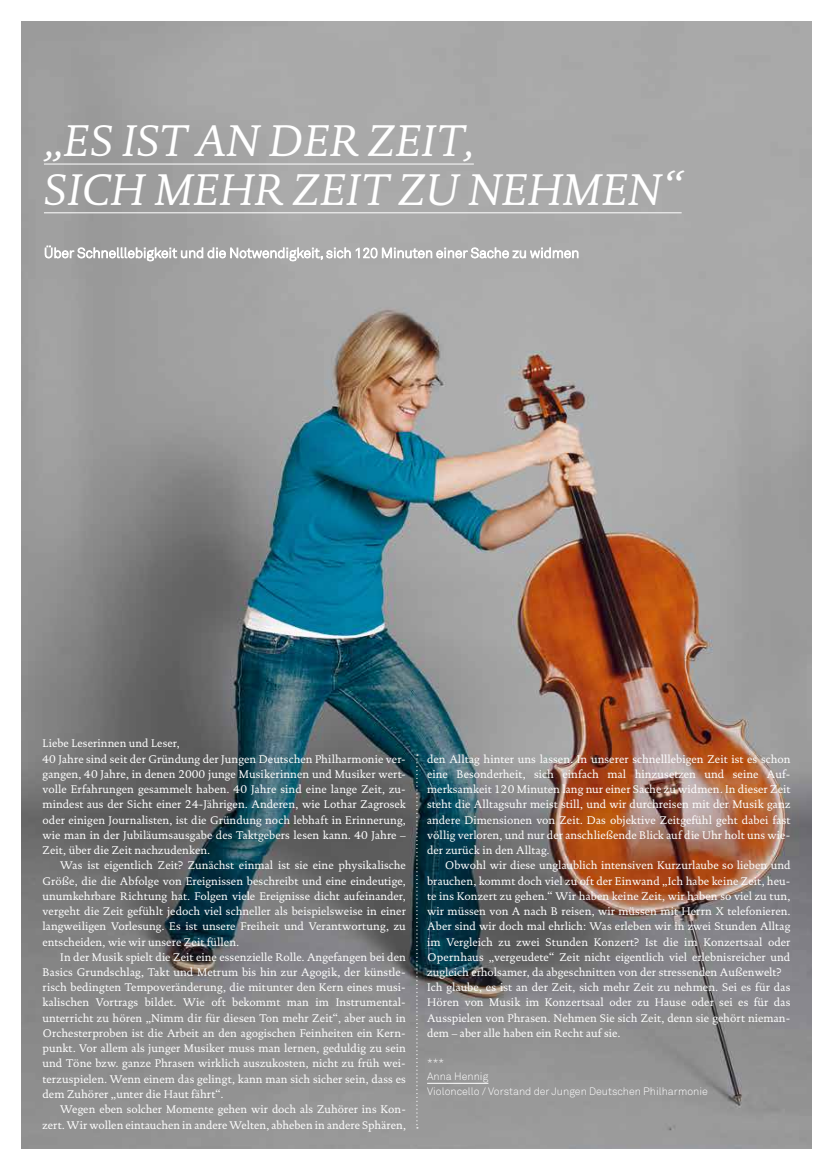
<style>
.page{position:relative;width:833px;height:1170px;background:#fff}
.page>*{position:absolute;margin:0;border:0;box-sizing:border-box;transform-origin:0 0}
.t1{font:italic 45px/48.8px "DTL Documenta TOT";color:#fff}
.t2{font:11.25px/15.2px "DTL Documenta T";letter-spacing:.005em;color:#fff;text-align:justify}
.t3{font:300 10.62px/14.4px "Akkurat";color:#fff}
</style>
<div class="page">
<img style="left:21px;top:21px;width:790px;height:1127px">
<svg style="left:416px;top:754px;width:2px;height:374px"></svg>
<hr style="left:44px;top:163px;width:430px;height:1px;background:#fff">
<hr style="left:44px;top:212px;width:637px;height:1px;background:#fff">
<svg style="left:45px;top:246px;width:305px;height:15px"></svg>
<svg style="left:356px;top:248px;width:222px;height:10px"></svg>
<hr style="left:427px;top:1082px;width:61px;height:1px;background:#fff">
<h1 class="t1" style="left:44px;top:116px;width:639px">„ES IST AN DER ZEIT,<br>SICH MEHR ZEIT ZU NEHMEN“</h1>
<p class="t2" style="left:43px;top:735px;width:365px;text-align:left">Liebe Leserinnen und Leser,<br>40 Jahre sind seit der Gründung der Jungen Deutschen Philharmonie ver&shy;gangen, 40 Jahre, in denen 2000 junge Musikerinnen und Musiker wert&shy;volle Erfahrungen gesammelt haben. 40 Jahre sind eine lange Zeit, zu&shy;mindest aus der Sicht einer 24-Jährigen. Anderen, wie Lothar Zagrosek oder einigen Journalisten, ist die Gründung noch lebhaft in Erinnerung, wie man in der Jubiläumsausgabe des Taktgebers lesen kann. 40 Jahre – Zeit, über die Zeit nachzudenken.</p>
<p class="t2" style="left:43px;top:857px;width:365px;text-indent:18px">Was ist eigentlich Zeit? Zunächst einmal ist sie eine physikalische Größe, die die Abfolge von Ereignissen beschreibt und eine eindeutige, unumkehrbare Richtung hat. Folgen viele Ereignisse dicht aufeinander, vergeht die Zeit gefühlt jedoch viel schneller als beispielsweise in einer langweiligen Vorlesung. Es ist unsere Freiheit und Verantwortung, zu entscheiden, wie wir unsere Zeit füllen.</p>
<p class="t2" style="left:43px;top:949px;width:365px;text-indent:18px">In der Musik spielt die Zeit eine essenzielle Rolle. Angefangen bei den Basics Grundschlag, Takt und Metrum bis hin zur Agogik, der künstle&shy;risch bedingten Tempoveränderung, die mitunter den Kern eines musi&shy;kalischen Vortrags bildet. Wie oft bekommt man im Instrumental&shy;unterricht zu hören „Nimm dir für diesen Ton mehr Zeit“, aber auch in Orchesterproben ist die Arbeit an den agogischen Feinheiten ein Kern&shy;punkt. Vor allem als junger Musiker muss man lernen, geduldig zu sein und Töne bzw. ganze Phrasen wirklich auszukosten, nicht zu früh wei&shy;terzuspielen. Wenn einem das gelingt, kann man sich sicher sein, dass es dem Zuhörer „unter die Haut fährt“.</p>
<p class="t2" style="left:43px;top:1101px;width:365px;text-align:right">Wegen eben solcher Momente gehen wir doch als Zuhörer ins Kon&shy;zert. Wir wollen eintauchen in andere Welten, abheben in andere Sphären,</p>
<p class="t2" style="left:427px;top:751px;width:365px">den Alltag hinter uns lassen. In unserer schnelllebigen Zeit ist es schon eine Besonderheit, sich einfach mal hinzusetzen und seine Auf&shy;merksamkeit 120 Minuten lang nur einer Sache zu widmen. In dieser Zeit steht die Alltagsuhr meist still, und wir durchreisen mit der Musik ganz andere Dimensionen von Zeit. Das objektive Zeitgefühl geht dabei fast völlig verloren, und nur der anschließende Blick auf die Uhr holt uns wie&shy;der zurück in den Alltag.</p>
<p class="t2" style="left:427px;top:857px;width:365px;text-align:left;text-indent:18px">Obwohl wir diese unglaublich intensiven Kurzurlaube so lieben und brauchen, kommt doch viel zu oft der Einwand „Ich habe keine Zeit, heu&shy;te ins Konzert zu gehen.“ Wir haben keine Zeit, wir haben so viel zu tun, wir müssen von A nach B reisen, wir müssen mit Herrn X telefonieren.<br>Aber sind wir doch mal ehrlich: Was erleben wir in zwei Stunden Alltag im Vergleich zu zwei Stunden Konzert? Ist die im Konzertsaal oder Opernhaus „vergeudete“ Zeit nicht eigentlich viel erlebnisreicher und zugleich erholsamer, da abgeschnitten von der stressenden Außenwelt?<br>Ich glaube, es ist an der Zeit, sich mehr Zeit zu nehmen. Sei es für das Hören von Musik im Konzertsaal oder zu Hause oder sei es für das Ausspielen von Phrasen. Nehmen Sie sich Zeit, denn sie gehört nieman&shy;dem – aber alle haben ein Recht auf sie.</p>
<p class="t3" style="left:427px;top:1054px;width:282px">***<br>Anna Hennig<br>Violoncello / Vorstand der Jungen Deutschen Philharmonie</p>
</div>
